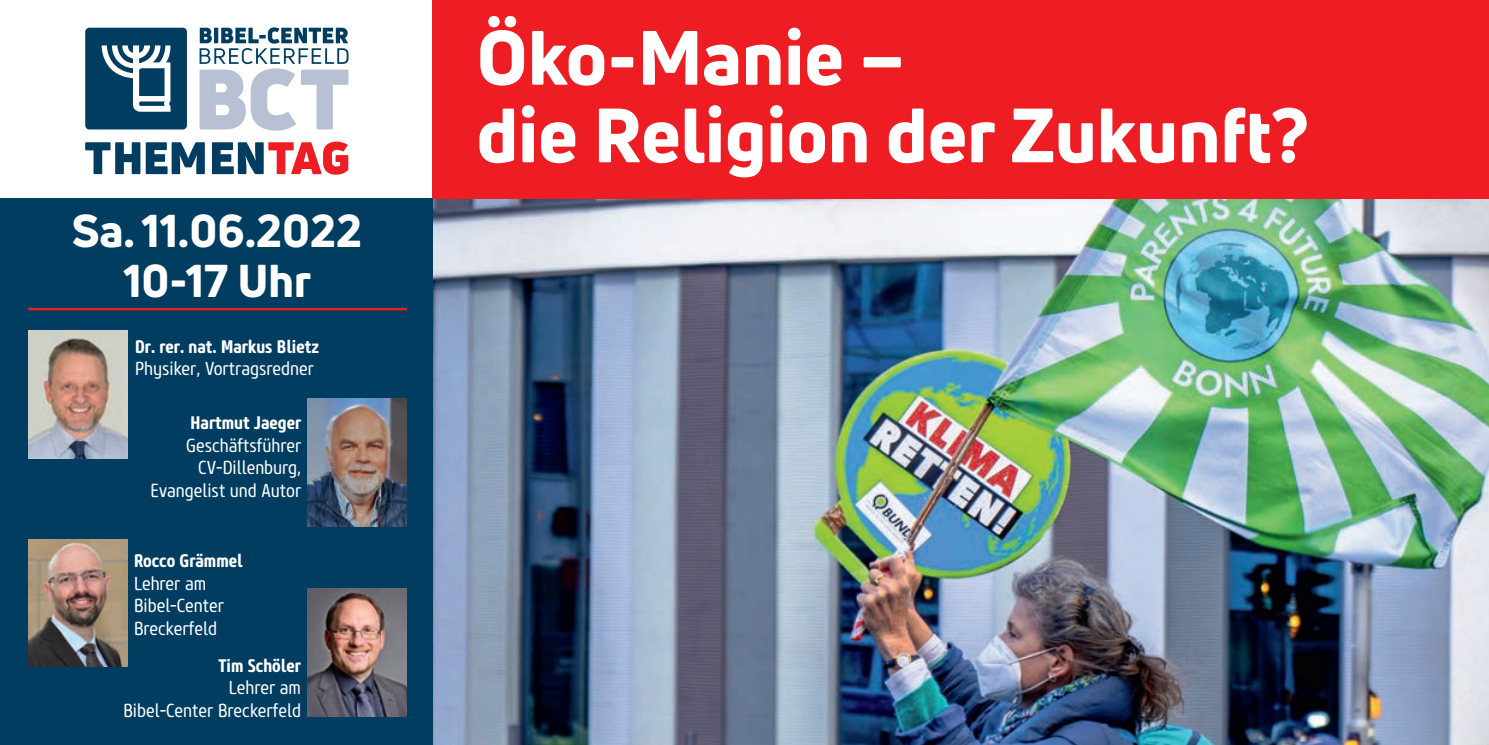
<style>
.page{position:relative;width:1489px;height:745px;background:#fff}
.page>*{position:absolute;margin:0;border:0;box-sizing:border-box;transform-origin:0 0}
.Head_Titel{font:800 75px/77.5px "Uni Neue";color:#fff}
.t1{font:800 45px "Uni Neue";color:#fff}
.Beruf{font:18.75px/22.5px "Core Sans M47 Cn";color:#fff;text-align:right}
.Name_Referent{font:18.75px/22.5px "Core Sans M47 Cn";color:#fff}
.Name_Referent-2{font:700 18px "Core Sans M67 Cn";color:#fff}
</style>
<div class="page">
<img style="left:432px;top:198px;width:1056px;height:546px">
<div style="left:85px;top:28px;width:102px;height:101px;background:#003d61;border-radius:4px"></div>
<svg style="left:101px;top:45px;width:70px;height:67px"></svg>
<svg style="left:85px;top:142px;width:55px;height:32px"></svg>
<svg style="left:146px;top:142px;width:59px;height:32px"></svg>
<svg style="left:212px;top:141px;width:136px;height:34px"></svg>
<svg style="left:199px;top:27px;width:149px;height:104px"></svg>
<div style="left:0;top:198px;width:432px;height:546px;background:#003d61"></div>
<div style="left:432px;top:0;width:1056px;height:198px;background:#ee1d23"></div>
<hr style="left:28px;top:308px;width:379px;height:2px;background:#ee1d23">
<img style="left:28px;top:539px;width:100px;height:127px">
<img style="left:308px;top:398px;width:99px;height:128px">
<img style="left:308px;top:588px;width:99px;height:128px">
<img style="left:28px;top:330px;width:100px;height:128px">
<p class="t1" style="left:72px;top:200px;width:292px">Sa. 11.06.2022</p>
<p class="t1" style="left:123px;top:250px;width:189px">10-17 Uhr</p>
<p class="Name_Referent-2" style="left:135px;top:334px;width:185px">Dr. rer. nat. Markus Blietz</p>
<p class="Beruf" style="left:135px;top:357px;width:180px">Physiker, Vortragsredner</p>
<p class="Name_Referent-2" style="left:190px;top:411px;width:112px">Hartmut Jaeger</p>
<p class="Beruf" style="left:151px;top:434px;width:152px">Geschäftsführer<br>CV-Dillenburg,<br>Evangelist und Autor</p>
<p class="Name_Referent-2" style="left:134px;top:549px;width:110px">Rocco Grämmel</p>
<p class="Name_Referent" style="left:134px;top:572px;width:92px">Lehrer am<br>Bibel-Center</p>
<p class="Name_Referent" style="left:134px;top:617px;width:84px">Breckerfeld</p>
<p class="Name_Referent-2" style="left:218px;top:653px;width:84px">Tim Schöler</p>
<p class="Name_Referent" style="left:123px;top:676px;width:179px;text-align:right">Lehrer am<br>Bibel-Center Breckerfeld</p>
<p class="Head_Titel" style="left:476px;top:18px;width:834px">Öko-Manie –<br>die Religion der Zukunft?</p>
</div>
